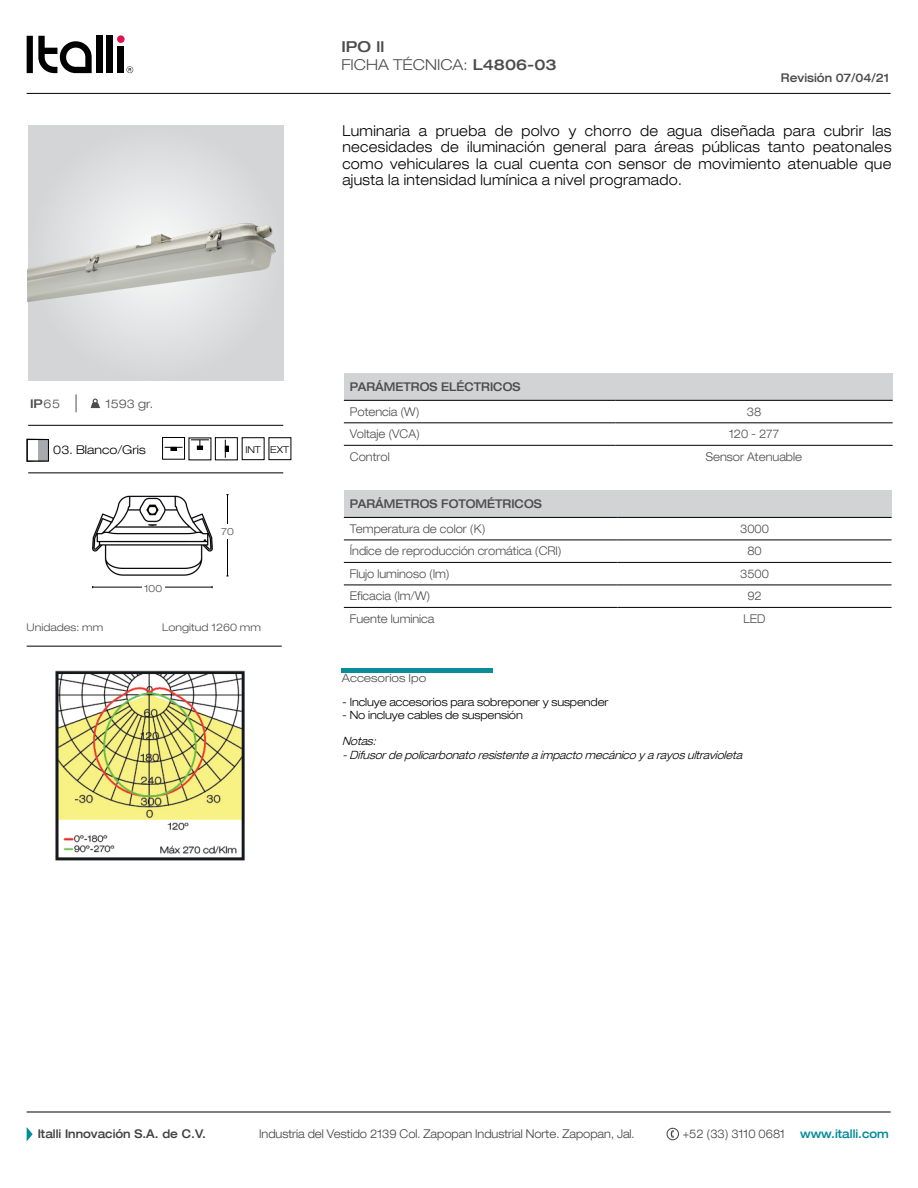
<style>
.page{position:relative;width:918px;height:1188px;background:#fff}
.page>*{position:absolute;margin:0;border:0;box-sizing:border-box;transform-origin:0 0}
.t1{font:300 expanded 15px/16.5px "Helvetica 43";letter-spacing:.025em;color:#000;text-align:justify;scale:.9 1}
.t2{font:300 expanded 15px "Helvetica 43";color:#4d4d4f}
.t3{font:500 expanded 15px "Helvetica 63";color:#4d4d4f}
.t4{font:300 expanded 12px "Helvetica 43";color:#4d4d4f;scale:.9 1}
.t5{font:300 expanded 12px "Helvetica 43";color:#424242;scale:.9 1}
.t6{font:500 expanded 12px "Helvetica 63";color:#4d4d4f;scale:.9 1}
.t7{font:500 expanded 12px "Helvetica 63";color:#424242;scale:.9 1}
.t8{font:500 expanded 12px "Helvetica 63";color:#008c99;scale:.9 1}
.t9{font:300 expanded 12px "Helvetica 43";color:#000}
.t10{font:300 expanded 12px "Helvetica 43";color:#4d4d4f}
.t11{font:500 expanded 12px "Helvetica 63";color:#4d4d4f}
.t12{font:italic 300 expanded 11.4px/13.2px "Helvetica 43";color:#000;scale:.9 1}
.t13{font:300 expanded 11.4px "Helvetica 43";letter-spacing:-.01em;color:#000;scale:.95 1}
.t14{font:300 expanded 11.4px "Helvetica 43";color:#4d4d4f}
.t15{font:300 expanded 10.5px "Helvetica 43";color:#4d4d4f}
.t16{font:300 expanded 10.05px "Helvetica 43";color:#4d4d4f}
.t17{font:300 expanded 9.45px "Helvetica 43";color:#000}
.s1{font-family:"Helvetica 63";font-weight:500}
.s2{font-family:"Helvetica 43";font-weight:300}
</style>
<div class="page">
<hr style="left:27px;top:93px;width:864px;height:1px;background:#000">
<hr style="left:27px;top:1112px;width:864px;height:1px;background:#000">
<svg style="left:27px;top:1127px;width:6px;height:14px"></svg>
<svg style="left:670px;top:1130px;width:4px;height:8px"></svg>
<div style="left:667px;top:1128px;width:12px;height:12px;border:1px solid #424242;border-radius:50%"></div>
<svg style="left:27px;top:36px;width:65px;height:37px"></svg>
<div style="left:96px;top:35px;width:6px;height:38px;background:#000"></div>
<div style="left:107px;top:35px;width:6px;height:38px;background:#000"></div>
<div style="left:118px;top:46px;width:6px;height:27px;background:#000"></div>
<div style="left:117px;top:35px;width:8px;height:8px;background:#e1134f;border-radius:50%"></div>
<svg style="left:127px;top:66px;width:6px;height:7px"></svg>
<hr style="left:28px;top:425px;width:255px;height:1px;background:#000">
<hr style="left:28px;top:473px;width:255px;height:1px;background:#000">
<svg style="left:91px;top:399px;width:9px;height:9px"></svg>
<svg style="left:76px;top:394px;width:1px;height:18px"></svg>
<hr style="left:27px;top:646px;width:255px;height:1px;background:#000">
<svg style="left:28px;top:125px;width:255px;height:256px;background:#dadbdc"></svg>
<div style="left:38px;top:439px;width:10px;height:22px;background:#a7a9ac"></div>
<div style="left:27px;top:439px;width:22px;height:23px;border:1px solid #000"></div>
<div style="left:27px;top:439px;width:22px;height:22px;border:1px solid #000"></div>
<div style="left:344px;top:373px;width:549px;height:27px;background:#d1d3d4"></div>
<hr style="left:344px;top:400px;width:271px;height:1px;background:#000">
<hr style="left:615px;top:400px;width:278px;height:1px;background:#000">
<hr style="left:344px;top:423px;width:271px;height:1px;background:#000">
<hr style="left:615px;top:423px;width:278px;height:1px;background:#000">
<hr style="left:344px;top:445px;width:271px;height:1px;background:#000">
<hr style="left:615px;top:445px;width:278px;height:1px;background:#000">
<div style="left:344px;top:490px;width:548px;height:27px;background:#d1d3d4"></div>
<hr style="left:344px;top:517px;width:274px;height:1px;background:#000">
<hr style="left:618px;top:517px;width:274px;height:1px;background:#000">
<hr style="left:344px;top:540px;width:274px;height:1px;background:#000">
<hr style="left:618px;top:540px;width:274px;height:1px;background:#000">
<hr style="left:344px;top:562px;width:274px;height:1px;background:#000">
<hr style="left:618px;top:562px;width:274px;height:1px;background:#000">
<hr style="left:344px;top:585px;width:274px;height:1px;background:#000">
<hr style="left:618px;top:585px;width:274px;height:1px;background:#000">
<hr style="left:344px;top:607px;width:274px;height:1px;background:#000">
<hr style="left:618px;top:607px;width:274px;height:1px;background:#000">
<div style="left:242px;top:437px;width:22px;height:23px;border:1px solid #000"></div>
<div style="left:269px;top:437px;width:22px;height:23px;border:1px solid #000"></div>
<div style="left:162px;top:437px;width:23px;height:22px;border:1px solid #000"></div>
<svg style="left:165px;top:447px;width:18px;height:4px"></svg>
<div style="left:215px;top:437px;width:23px;height:23px;border:1px solid #000"></div>
<svg style="left:225px;top:440px;width:4px;height:18px"></svg>
<svg style="left:191px;top:440px;width:18px;height:9px"></svg>
<hr style="left:341px;top:668px;width:152px;height:4px;background:#0b8d99">
<img style="left:27px;top:218px;width:252px;height:84px">
<img style="left:55px;top:671px;width:190px;height:190px">
<hr style="left:227px;top:495px;width:1px;height:81px;background:#000">
<hr style="left:93px;top:587px;width:119px;height:1px;background:#000">
<div style="left:220px;top:524px;width:15px;height:15px;background:#fff"></div>
<div style="left:142px;top:581px;width:23px;height:15px;background:#fff"></div>
<img style="left:92px;top:495px;width:121px;height:81px">
<p class="t3" style="left:341px;top:37px;width:44px">IPO ll</p>
<p class="t2" style="left:341px;top:56px;width:217px">FICHA TÉCNICA: <span class="s1">L4806-03</span></p>
<p class="t6" style="left:781px;top:70px;width:122px">Revisión 07/04/21</p>
<p class="t1" style="left:342px;top:122px;width:612px">Luminaria a prueba de polvo y chorro de agua diseñada para cubrir las necesidades de iluminación general para áreas públicas tanto peatonales como vehiculares la cual cuenta con sensor de movimiento atenuable que ajusta la intensidad lumínica a nivel programado.</p>
<p class="t11" style="left:30px;top:396px;width:32px">IP<span class="s2">65</span></p>
<p class="t10" style="left:106px;top:397px;width:49px">1593 gr.</p>
<p class="t9" style="left:53px;top:442px;width:94px">03. Blanco/Gris</p>
<p class="t16" style="left:144px;top:582px;width:19px">100</p>
<p class="t17" style="left:245px;top:444px;width:45px">INT EXT</p>
<p class="t16" style="left:221px;top:525px;width:14px">70</p>
<p class="t15" style="left:27px;top:621px;width:78px">Unidades: mm</p>
<p class="t15" style="left:162px;top:621px;width:100px">Longitud 1260 mm</p>
<p class="t6" style="left:350px;top:379px;width:191px">PARÁMETROS ELÉCTRICOS</p>
<p class="t4" style="left:350px;top:404px;width:79px">Potencia (W)</p>
<p class="t4" style="left:747px;top:404px;width:18px">38</p>
<p class="t4" style="left:350px;top:427px;width:79px">Voltaje (VCA)</p>
<p class="t4" style="left:729px;top:427px;width:57px">120 - 277</p>
<p class="t4" style="left:350px;top:449px;width:46px">Control</p>
<p class="t4" style="left:706px;top:449px;width:108px">Sensor Atenuable</p>
<p class="t6" style="left:350px;top:497px;width:215px">PARÁMETROS FOTOMÉTRICOS</p>
<p class="t4" style="left:350px;top:522px;width:152px">Temperatura de color (K)</p>
<p class="t4" style="left:740px;top:522px;width:34px">3000</p>
<p class="t4" style="left:350px;top:544px;width:237px">Índice de reproducción cromática (CRI)</p>
<p class="t4" style="left:747px;top:544px;width:18px">80</p>
<p class="t4" style="left:350px;top:567px;width:112px">Flujo luminoso (lm)</p>
<p class="t4" style="left:740px;top:567px;width:34px">3500</p>
<p class="t4" style="left:350px;top:589px;width:91px">Eficacia (lm/W)</p>
<p class="t4" style="left:747px;top:589px;width:18px">92</p>
<p class="t4" style="left:350px;top:612px;width:95px">Fuente luminica</p>
<p class="t4" style="left:744px;top:612px;width:26px">LED</p>
<p class="t14" style="left:342px;top:672px;width:86px">Accesorios Ipo</p>
<p class="t13" style="left:342px;top:695px;width:282px">- Incluye accesorios para sobreponer y suspender</p>
<p class="t13" style="left:342px;top:708px;width:192px">- No incluye cables de suspensión</p>
<p class="t12" style="left:342px;top:735px;width:450px">Notas:<br>-Difusordepolicarbonato resistenteaimpacto mecánico y arayosultravioleta</p>
<p class="t7" style="left:38px;top:1127px;width:188px">Italli Innovación S.A. de C.V.</p>
<p class="t5" style="left:259px;top:1127px;width:419px">Industria del Vestido 2139 Col. Zapopan Industrial Norte. Zapopan, Jal.</p>
<p class="t5" style="left:683px;top:1127px;width:115px">+52 (33) 3110 0681</p>
<p class="t8" style="left:800px;top:1127px;width:100px">www.italli.com</p>
</div>
